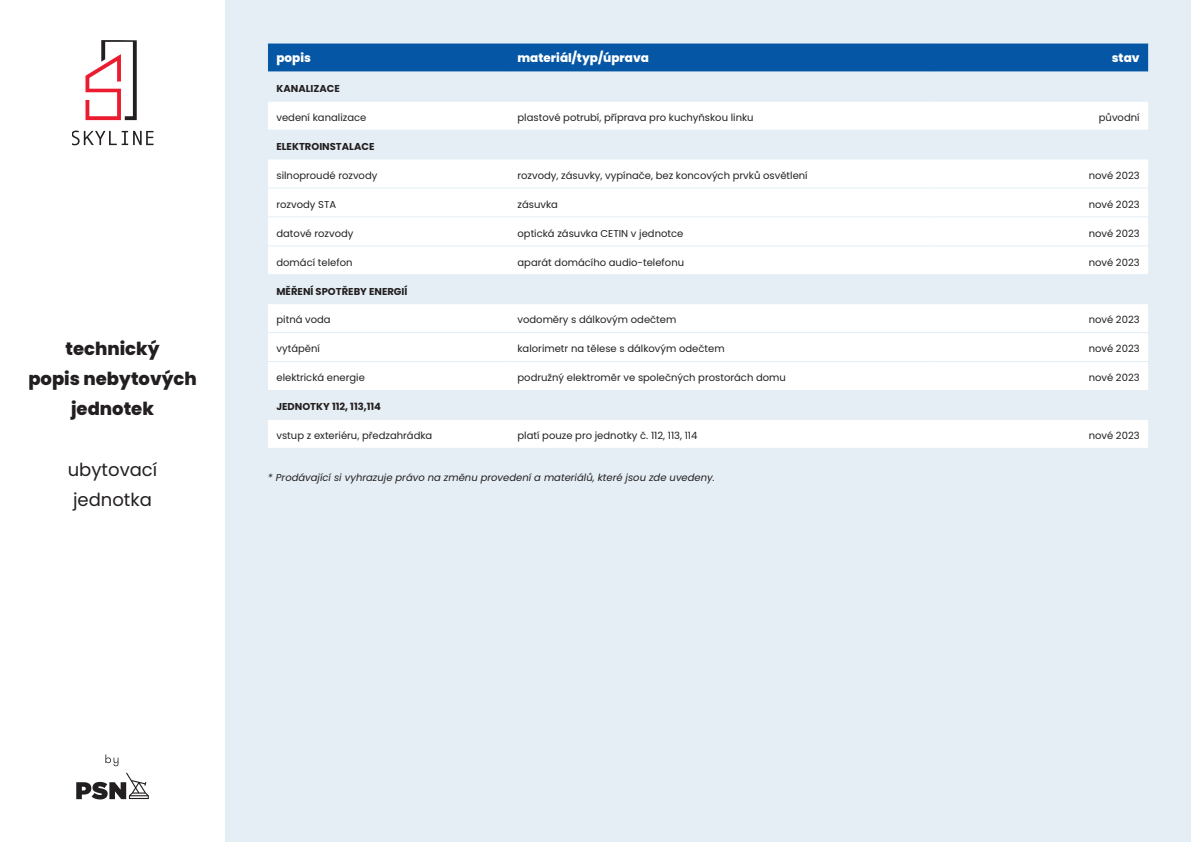
<style>
.page{position:relative;width:1191px;height:842px;background:#fff}
.page>*{position:absolute;margin:0;border:0;box-sizing:border-box;transform-origin:0 0}
.t1{font:800 18px/30px "Poppins";color:#231f20;text-align:center}
.t2{font:18px/30px "Poppins";color:#231f20}
.t3{font:800 12px "Poppins";color:#fff}
.t4{font:10px "Poppins";color:#231f20}
.t5{font:italic 10px "Poppins";color:#231f20}
.t6{font:700 10px "Poppins";color:#231f20}
</style>
<div class="page">
<div style="left:225px;top:0;width:966px;height:842px;background:#e5eef4"></div>
<svg style="left:268px;top:102px;width:880px;height:346px;fill:#fff"></svg>
<hr style="left:268px;top:130px;width:241px;height:1px;background:#e5eef4">
<hr style="left:509px;top:130px;width:425px;height:1px;background:#e5eef4">
<hr style="left:934px;top:130px;width:214px;height:1px;background:#e5eef4">
<hr style="left:268px;top:159px;width:241px;height:1px;background:#e5eef4">
<hr style="left:509px;top:159px;width:425px;height:1px;background:#e5eef4">
<hr style="left:934px;top:159px;width:214px;height:1px;background:#e5eef4">
<hr style="left:268px;top:187px;width:241px;height:1px;background:#e5eef4">
<hr style="left:509px;top:187px;width:425px;height:1px;background:#e5eef4">
<hr style="left:934px;top:187px;width:214px;height:1px;background:#e5eef4">
<hr style="left:268px;top:216px;width:241px;height:1px;background:#e5eef4">
<hr style="left:509px;top:216px;width:425px;height:1px;background:#e5eef4">
<hr style="left:934px;top:216px;width:214px;height:1px;background:#e5eef4">
<hr style="left:268px;top:245px;width:241px;height:1px;background:#e5eef4">
<hr style="left:509px;top:245px;width:425px;height:1px;background:#e5eef4">
<hr style="left:934px;top:245px;width:214px;height:1px;background:#e5eef4">
<hr style="left:268px;top:274px;width:241px;height:1px;background:#e5eef4">
<hr style="left:509px;top:274px;width:425px;height:1px;background:#e5eef4">
<hr style="left:934px;top:274px;width:214px;height:1px;background:#e5eef4">
<hr style="left:268px;top:303px;width:241px;height:1px;background:#e5eef4">
<hr style="left:509px;top:303px;width:425px;height:1px;background:#e5eef4">
<hr style="left:934px;top:303px;width:214px;height:1px;background:#e5eef4">
<hr style="left:268px;top:332px;width:241px;height:1px;background:#e5eef4">
<hr style="left:509px;top:332px;width:425px;height:1px;background:#e5eef4">
<hr style="left:934px;top:332px;width:214px;height:1px;background:#e5eef4">
<hr style="left:268px;top:361px;width:241px;height:1px;background:#e5eef4">
<hr style="left:509px;top:361px;width:425px;height:1px;background:#e5eef4">
<hr style="left:934px;top:361px;width:214px;height:1px;background:#e5eef4">
<hr style="left:268px;top:390px;width:241px;height:1px;background:#e5eef4">
<hr style="left:509px;top:390px;width:425px;height:1px;background:#e5eef4">
<hr style="left:934px;top:390px;width:214px;height:1px;background:#e5eef4">
<hr style="left:268px;top:419px;width:241px;height:1px;background:#e5eef4">
<hr style="left:509px;top:419px;width:425px;height:1px;background:#e5eef4">
<hr style="left:934px;top:419px;width:214px;height:1px;background:#e5eef4">
<div style="left:268px;top:44px;width:880px;height:27px;background:#0557a5"></div>
<svg style="left:76px;top:772px;width:73px;height:27px"></svg>
<svg style="left:105px;top:754px;width:13px;height:12px"></svg>
<svg style="left:72px;top:131px;width:81px;height:14px"></svg>
<svg style="left:85px;top:40px;width:52px;height:80px"></svg>
<h1 class="t1" style="left:28px;top:334px;width:170px">technický<br>popis nebytových jednotek</h1>
<h1 class="t2" style="left:68px;top:455px;width:91px">ubytovací jednotka</h1>
<p class="t3" style="left:276px;top:51px;width:36px">popis</p>
<p class="t3" style="left:517px;top:51px;width:133px">materiál/typ/úprava</p>
<p class="t3" style="left:1111px;top:51px;width:29px">stav</p>
<p class="t6" style="left:276px;top:83px;width:65px">KANALIZACE</p>
<p class="t4" style="left:276px;top:112px;width:91px">vedení kanalizace</p>
<p class="t4" style="left:517px;top:112px;width:238px">plastové potrubí, příprava pro kuchyňskou linku</p>
<p class="t4" style="left:1098px;top:112px;width:42px">původní</p>
<p class="t6" style="left:276px;top:141px;width:99px">ELEKTROINSTALACE</p>
<p class="t4" style="left:276px;top:169px;width:102px">silnoproudé rozvody</p>
<p class="t4" style="left:517px;top:169px;width:292px">rozvody, zásuvky, vypínače, bez koncových prvků osvětlení</p>
<p class="t4" style="left:1088px;top:169px;width:52px">nové 2023</p>
<p class="t4" style="left:276px;top:198px;width:61px">rozvody STA</p>
<p class="t4" style="left:517px;top:198px;width:42px">zásuvka</p>
<p class="t4" style="left:1088px;top:198px;width:52px">nové 2023</p>
<p class="t4" style="left:276px;top:227px;width:79px">datové rozvody</p>
<p class="t4" style="left:517px;top:227px;width:167px">optická zásuvka CETIN v jednotce</p>
<p class="t4" style="left:1088px;top:227px;width:52px">nové 2023</p>
<p class="t4" style="left:276px;top:256px;width:78px">domácí telefon</p>
<p class="t4" style="left:517px;top:256px;width:168px">aparát domácího audio-telefonu</p>
<p class="t4" style="left:1088px;top:256px;width:52px">nové 2023</p>
<p class="t6" style="left:276px;top:285px;width:132px">MĚŘENÍ SPOTŘEBY ENERGIÍ</p>
<p class="t4" style="left:276px;top:314px;width:56px">pitná voda</p>
<p class="t4" style="left:517px;top:314px;width:160px">vodoměry s dálkovým odečtem</p>
<p class="t4" style="left:1088px;top:314px;width:52px">nové 2023</p>
<p class="t4" style="left:276px;top:343px;width:45px">vytápění</p>
<p class="t4" style="left:517px;top:343px;width:209px">kalorimetr na tělese s dálkovým odečtem</p>
<p class="t4" style="left:1088px;top:343px;width:52px">nové 2023</p>
<p class="t4" style="left:276px;top:372px;width:90px">elektrická energie</p>
<p class="t4" style="left:517px;top:372px;width:270px">podružný elektroměr ve společných prostorách domu</p>
<p class="t4" style="left:1088px;top:372px;width:52px">nové 2023</p>
<p class="t6" style="left:276px;top:401px;width:106px">JEDNOTKY 112, 113,114</p>
<p class="t4" style="left:276px;top:430px;width:157px">vstup z exteriéru, předzahrádka</p>
<p class="t4" style="left:517px;top:430px;width:181px">platí pouze pro jednotky č. 112, 113, 114</p>
<p class="t4" style="left:1088px;top:430px;width:52px">nové 2023</p>
<p class="t5" style="left:268px;top:472px;width:448px">* Prodávající si vyhrazuje právo na změnu provedení a materiálů, které jsou zde uvedeny.</p>
</div>
